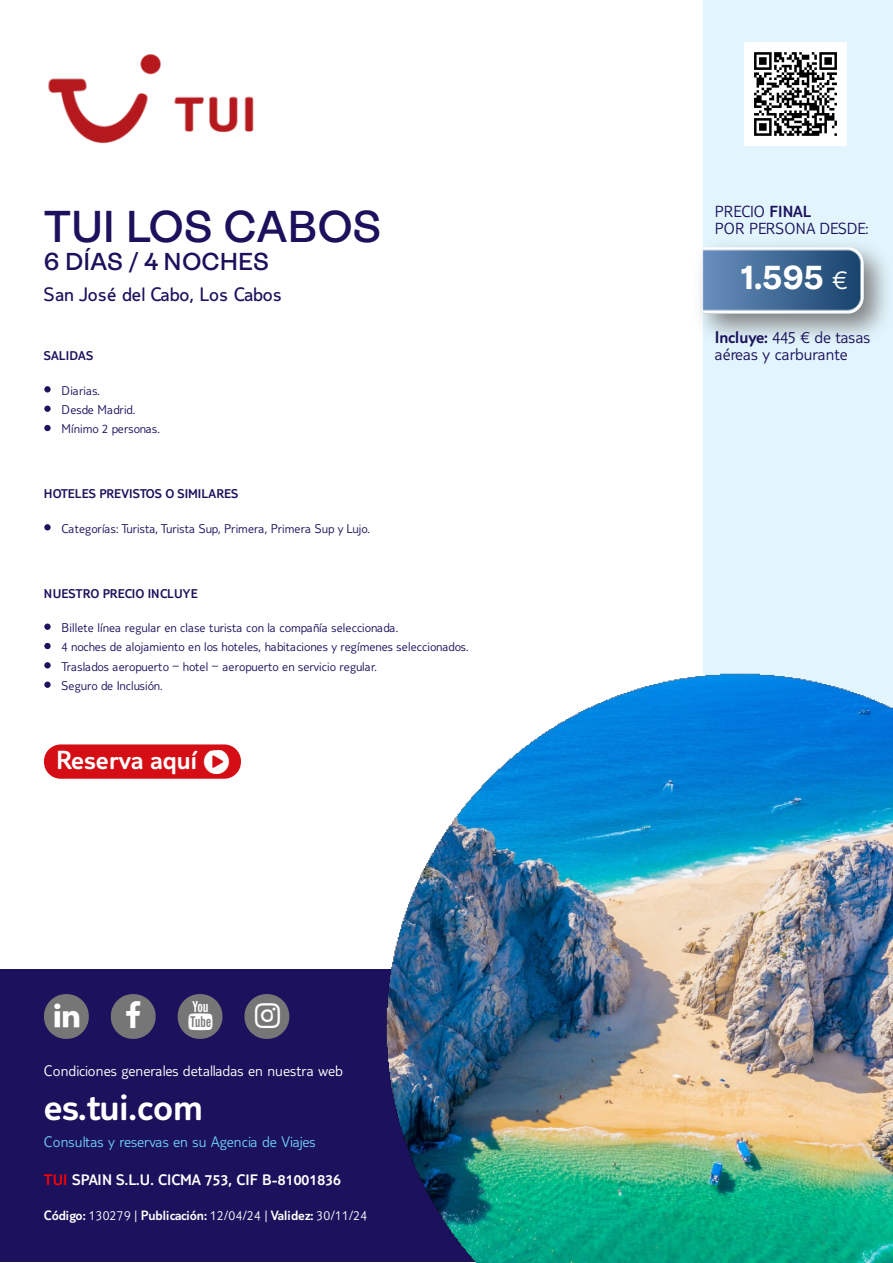
<style>
.page{position:relative;width:893px;height:1263px;background:#fff}
.page>*{position:absolute;margin:0;border:0;box-sizing:border-box;transform-origin:0 0}
.t1{font:600 44.85px "Ambit";color:#1b115c}
.t2{font:300 39.6px "TUI Type";letter-spacing:.005em;color:#fff}
.t3{font:700 33.45px "Ambit";color:#fff}
.t4{font:300 27.3px "TUI Type";letter-spacing:.005em;color:#fff}
.t5{font:600 24.6px "Ambit";letter-spacing:.01em;color:#1b115c}
.t6{font:20.25px "TUI Type";color:#1b115c}
.t7{font:300 17.55px/17.5px "TUI Type";letter-spacing:.005em;color:#1b115c}
.t8{font:300 16.65px/16.6px "TUI Type";color:#1b115c}
.t9{font:300 15.75px "TUI Type";letter-spacing:.01em;color:#fff}
.t10{font:300 15.75px "TUI Type";letter-spacing:.01em;color:#70cbf4}
.t11{font:300 15.75px "TUI Type";letter-spacing:.01em;color:#fff}
.t12{font:300 14.1px "TUI Type";letter-spacing:-.005em;color:#fff}
.t13{font:300 13.2px/19.4px "TUI Type";letter-spacing:.015em;color:#1b115c}
.t14{font:300 13.2px "TUI Type";letter-spacing:.015em;color:#1b115c}
.s1{color:#f00}
.s2{font-style:inherit}
.s3{font-family:"TUI Type";font-weight:300;font-size:28.2px}
</style>
<div class="page">
<svg style="left:44px;top:386px;width:7px;height:6px"></svg>
<svg style="left:44px;top:406px;width:7px;height:6px"></svg>
<svg style="left:44px;top:425px;width:7px;height:6px"></svg>
<svg style="left:44px;top:524px;width:7px;height:6px"></svg>
<svg style="left:44px;top:624px;width:7px;height:6px"></svg>
<svg style="left:44px;top:643px;width:7px;height:6px"></svg>
<svg style="left:44px;top:662px;width:7px;height:6px"></svg>
<svg style="left:44px;top:682px;width:7px;height:6px"></svg>
<div style="left:44px;top:744px;width:197px;height:35px;background:#d40e14;border-radius:17px"></div>
<div style="left:702px;top:0;width:190px;height:1262px;background:#e2f5fd"></div>
<img style="left:744px;top:42px;width:102px;height:103px">
<img style="left:700px;top:236px;width:187px;height:110px">
<img style="left:702px;top:247px;width:161px;height:67px">
<div style="left:0;top:969px;width:892px;height:293px;background:#1b115c"></div>
<div style="left:44px;top:994px;width:45px;height:45px;background:#767676;border-radius:22px"></div>
<div style="left:111px;top:994px;width:45px;height:45px;background:#767676;border-radius:22px"></div>
<div style="left:178px;top:994px;width:44px;height:45px;background:#767676;border-radius:22px"></div>
<div style="left:244px;top:994px;width:45px;height:45px;background:#767676;border-radius:22px"></div>
<img style="left:386px;top:672px;width:506px;height:590px">
<img style="left:48px;top:54px;width:206px;height:90px">
<h1 class="t1" style="left:44px;top:202px;width:339px">TUI LOS CABOS</h1>
<h3 class="t5" style="left:44px;top:248px;width:227px">6 DÍAS / 4 NOCHES</h3>
<h3 class="t6" style="left:44px;top:283px;width:239px">San José del Cabo, Los Cabos</h3>
<p class="t14" style="left:44px;top:348px;width:51px">SALIDAS</p>
<p class="t13" style="left:62px;top:380px;width:100px">Diarias.<br>Desde Madrid.<br>Mínimo 2 personas.</p>
<p class="t14" style="left:44px;top:486px;width:196px">HOTELES PREVISTOS O SIMILARES</p>
<p class="t13" style="left:62px;top:518px;width:310px">Categorías: Turista, Turista Sup, Primera, Primera Sup y Lujo.</p>
<p class="t14" style="left:44px;top:586px;width:155px">NUESTRO PRECIO INCLUYE</p>
<p class="t13" style="left:62px;top:618px;width:408px">Billete línea regular en clase turista con la compañía seleccionada.<br>4 noches de alojamiento en los hoteles, habitaciones y regímenes seleccionados.<br>Traslados aeropuerto – hotel – aeropuerto en servicio regular.<br>Seguro de Inclusión.</p>
<h3 class="t4" style="left:56px;top:744px;width:142px">Reserva aquí</h3>
<p class="t9" style="left:44px;top:1062px;width:300px">Condiciones generales detalladas en nuestra web</p>
<h2 class="t2" style="left:44px;top:1084px;width:160px">es.tui.com</h2>
<p class="t10" style="left:44px;top:1133px;width:273px">Consultas y reservas en su Agencia de Viajes</p>
<p class="t11" style="left:44px;top:1171px;width:298px"><span class="s1">TUI</span> SPAIN S.L.U. CICMA 753, CIF B-81001836</p>
<p class="t12" style="left:44px;top:1207px;width:324px">Código: <span class="s2">130279 |</span> Publicación: <span class="s2">12/04/24 |</span> Validez: <span class="s2">30/11/24</span></p>
<p class="t8" style="left:715px;top:203px;width:155px">PRECIO <span class="s2">FINAL<br></span>POR PERSONA DESDE:</p>
<h3 class="t3" style="left:741px;top:259px;width:107px">1.595 <span class="s3">€</span></h3>
<h3 class="t7" style="left:715px;top:328px;width:157px"><span class="s2">Incluye:</span> 445 € de tasas aéreas y carburante</h3>
</div>
